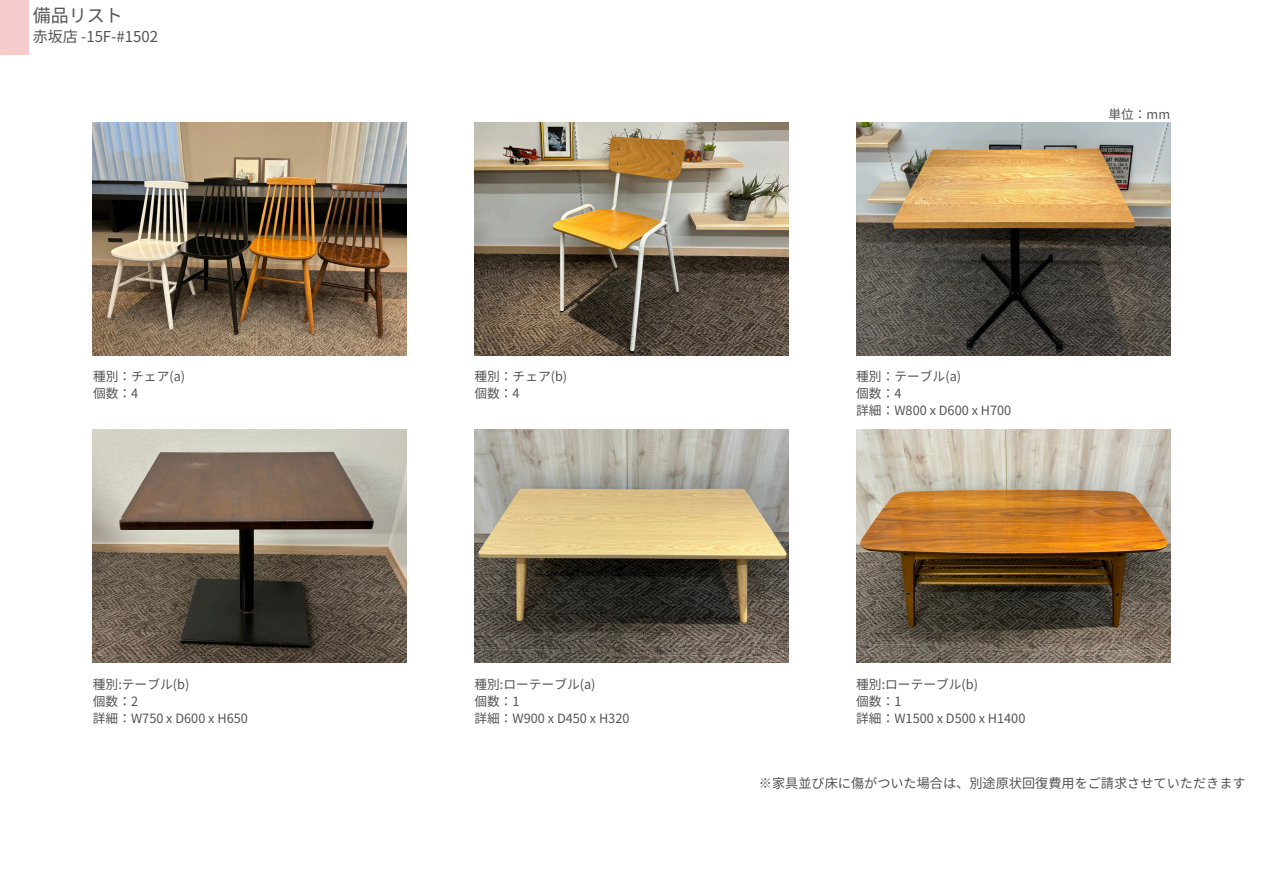
<style>
.page{position:relative;width:1263px;height:894px;background:#fff}
.page>*{position:absolute;margin:0;border:0;box-sizing:border-box;transform-origin:0 0}
.t1{font:18px "Noto Sans JP";color:#545454}
.t2{font:15px "Noto Sans JP";color:#545454}
.t3{font:13.2px "Noto Sans JP";color:#545454}
.t4{font:12.75px "Noto Sans JP";color:#545454}
</style>
<div class="page">
<img style="left:474px;top:122px;width:314px;height:233px">
<img style="left:856px;top:122px;width:314px;height:233px">
<img style="left:474px;top:430px;width:314px;height:232px">
<img style="left:93px;top:430px;width:314px;height:232px">
<img style="left:856px;top:430px;width:314px;height:232px">
<img style="left:93px;top:122px;width:314px;height:233px">
<p class="t1" style="left:33px;top:1px;width:92px">備品リスト</p>
<p class="t2" style="left:33px;top:24px;width:127px">赤坂店 -15F-#1502</p>
<p class="t4" style="left:93px;top:366px;width:94px">種別：チェア(a)</p>
<p class="t4" style="left:93px;top:383px;width:47px">個数：4</p>
<p class="t4" style="left:93px;top:673px;width:98px">種別:テーブル(b)</p>
<p class="t4" style="left:93px;top:690px;width:47px">個数：2</p>
<p class="t4" style="left:93px;top:707px;width:157px">詳細：W750 x D600 x H650</p>
<h1 class="t4" style="left:474px;top:366px;width:94px">種別：チェア(b)</h1>
<p class="t4" style="left:474px;top:383px;width:47px">個数：4</p>
<p class="t4" style="left:474px;top:673px;width:123px">種別:ローテーブル(a)</p>
<p class="t4" style="left:474px;top:690px;width:47px">個数：1</p>
<p class="t4" style="left:474px;top:707px;width:157px">詳細：W900 x D450 x H320</p>
<p class="t4" style="left:1108px;top:104px;width:63px">単位：mm</p>
<p class="t4" style="left:856px;top:366px;width:106px">種別：テーブル(a)</p>
<p class="t4" style="left:856px;top:383px;width:47px">個数：4</p>
<p class="t4" style="left:856px;top:400px;width:157px">詳細：W800 x D600 x H700</p>
<p class="t4" style="left:856px;top:673px;width:123px">種別:ローテーブル(b)</p>
<p class="t4" style="left:856px;top:690px;width:47px">個数：1</p>
<p class="t4" style="left:856px;top:707px;width:171px">詳細：W1500 x D500 x H1400</p>
<p class="t3" style="left:759px;top:772px;width:488px">※家具並び床に傷がついた場合は、別途原状回復費用をご請求させていただきます</p>
</div>
